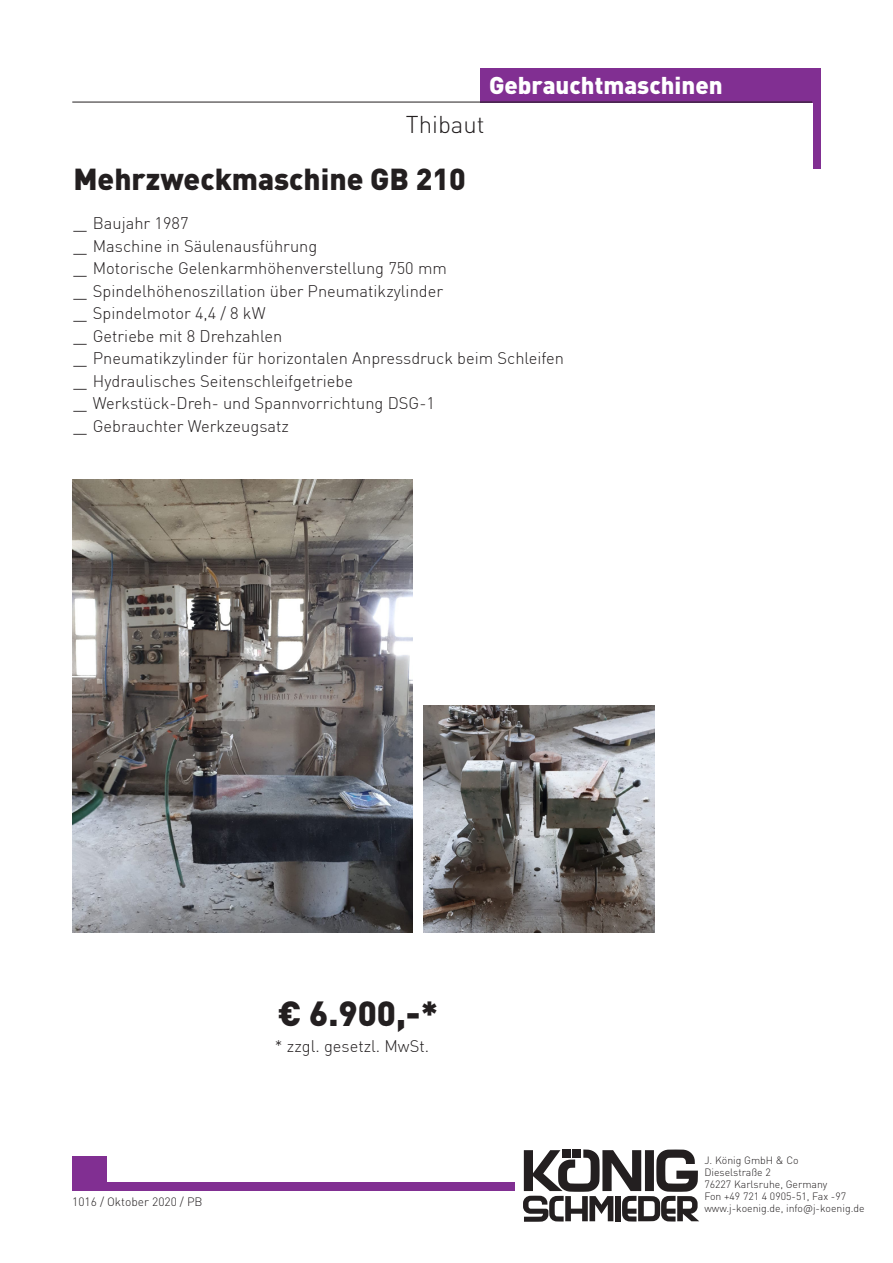
<style>
.page{position:relative;width:893px;height:1263px;background:#fff}
.page>*{position:absolute;margin:0;border:0;box-sizing:border-box;transform-origin:0 0}
.AU_Tab-Text{font:900 34.5px "DIN Pro";color:#231f20}
.AU_Produkt-Ü1{font:900 30px "DIN Pro";color:#231f20}
.t1{font:900 24px "DIN Pro";color:#fff}
.AU_Produkt-Ü1-2{font:300 24px "DIN Pro";color:#231f20}
.AU_Tab-Text-2{font:16.5px "Koenig DIN";color:#231f20}
.t2{font:300 12px "DIN Pro";color:#231f20}
.t3{font:300 10.5px "DIN Pro";color:#231f20}
.s1{font-family:"DIN Pro"}
</style>
<div class="page">
<div style="left:480px;top:68px;width:341px;height:34px;background:#812f92"></div>
<hr style="left:72px;top:102px;width:740px;height:1px;background:#231f20">
<div style="left:814px;top:68px;width:7px;height:101px;background:#812f92"></div>
<div style="left:72px;top:1182px;width:442px;height:9px;background:#812f92"></div>
<div style="left:72px;top:1157px;width:34px;height:34px;background:#812f92"></div>
<svg style="left:523px;top:1149px;width:176px;height:73px"></svg>
<img style="left:72px;top:480px;width:340px;height:453px">
<img style="left:424px;top:706px;width:231px;height:227px">
<p class="t1" style="left:489px;top:69px;width:235px">Gebrauchtmaschinen</p>
<p class="AU_Produkt-Ü1-2" style="left:406px;top:108px;width:80px">Thibaut</p>
<p class="AU_Produkt-Ü1" style="left:73px;top:158px;width:394px">Mehrzweckmaschine GB 210</p>
<p class="AU_Tab-Text-2" style="left:73px;top:213px;width:117px"><span class="s1">_</span> Baujahr 1987</p>
<p class="AU_Tab-Text-2" style="left:73px;top:235px;width:245px"><span class="s1">_</span> Maschine in Säulenausführung</p>
<p class="AU_Tab-Text-2" style="left:73px;top:258px;width:375px"><span class="s1">_</span> Motorische Gelenkarmhöhenverstellung 750 mm</p>
<p class="AU_Tab-Text-2" style="left:73px;top:280px;width:371px"><span class="s1">_</span> Spindelhöhenoszillation über Pneumatikzylinder</p>
<p class="AU_Tab-Text-2" style="left:73px;top:303px;width:194px"><span class="s1">_</span> Spindelmotor 4,4 / 8 kW</p>
<p class="AU_Tab-Text-2" style="left:73px;top:325px;width:210px"><span class="s1">_</span> Getriebe mit 8 Drehzahlen</p>
<p class="AU_Tab-Text-2" style="left:73px;top:348px;width:492px"><span class="s1">_</span> Pneumatikzylinder für horizontalen Anpressdruck beim Schleifen</p>
<p class="AU_Tab-Text-2" style="left:73px;top:370px;width:281px"><span class="s1">_</span> Hydraulisches Seitenschleifgetriebe</p>
<p class="AU_Tab-Text-2" style="left:73px;top:393px;width:363px"><span class="s1">_</span> Werkstück-Dreh- und Spannvorrichtung DSG-1</p>
<p class="AU_Tab-Text-2" style="left:73px;top:415px;width:217px"><span class="s1">_</span> Gebrauchter Werkzeugsatz</p>
<p class="AU_Tab-Text" style="left:278px;top:990px;width:162px">€ 6.900,-*</p>
<p class="t2" style="left:72px;top:1194px;width:132px">1016 / Oktober 2020 / PB</p>
<p class="AU_Tab-Text-2" style="left:275px;top:1035px;width:156px">* zzgl. gesetzl. MwSt.</p>
<p class="t3" style="left:704px;top:1153px;width:96px">J. König GmbH &amp; Co</p>
<p class="t3" style="left:704px;top:1165px;width:68px">Dieselstraße 2</p>
<p class="t3" style="left:704px;top:1177px;width:125px">76227 Karlsruhe, Germany</p>
<p class="t3" style="left:704px;top:1189px;width:143px">Fon +49 721 4 0905-51, Fax -97</p>
<p class="t3" style="left:704px;top:1201px;width:162px">www.j-koenig.de, info@j-koenig.de</p>
</div>
